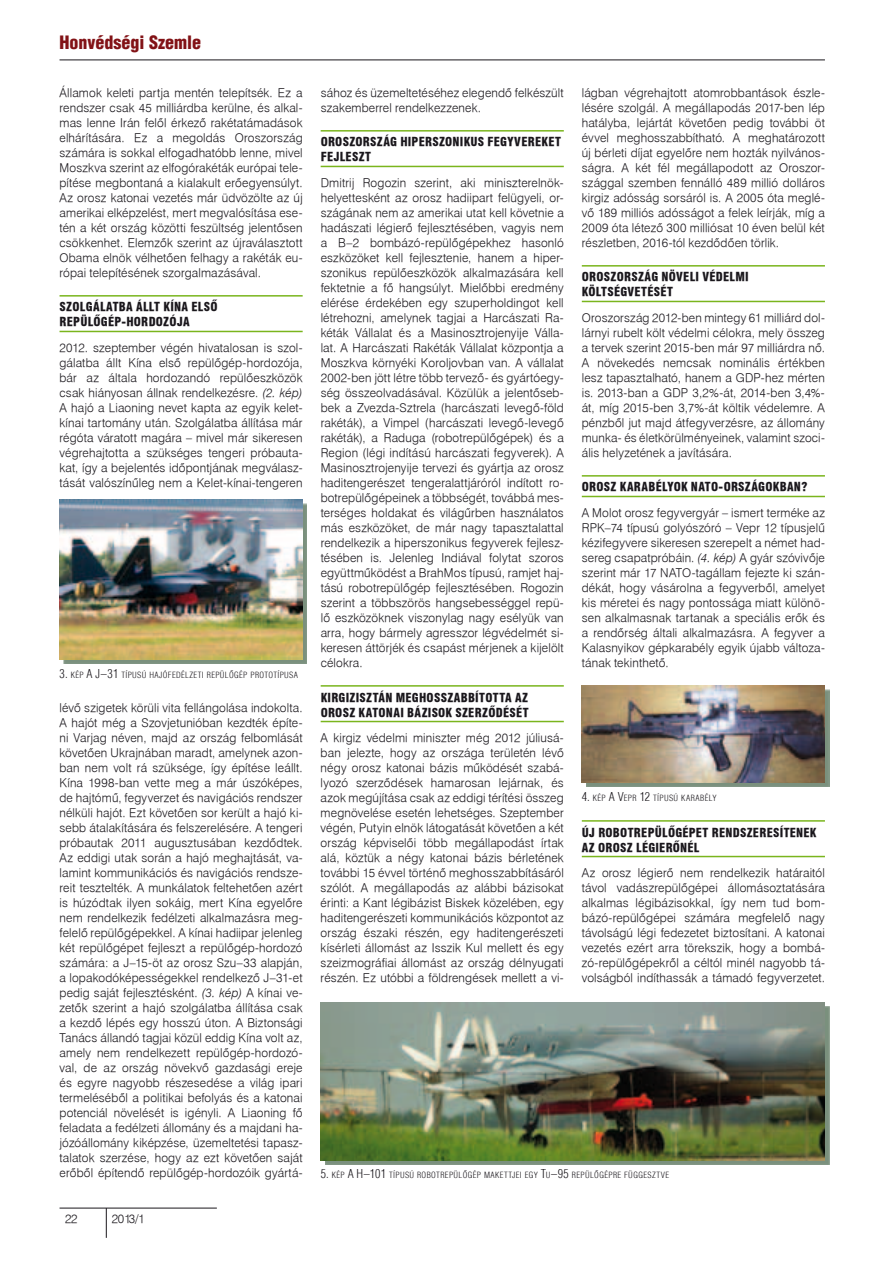
<style>
.page{position:relative;width:893px;height:1263px;background:#fff}
.page>*{position:absolute;margin:0;border:0;box-sizing:border-box;transform-origin:0 0}
.t1{font:900 18px "H Switzerland Cond";color:#821216}
.t2{font:12px/15px "Swiss 721 Lt PFL";letter-spacing:.015em;color:#1a171c;text-align:justify}
.t3{font:12px/15px "Swiss 721 Blk Cn PFL";letter-spacing:.02em;color:#1a171c}
.t4{font:300 8.4px "H Switzerland Cond";letter-spacing:.04em;color:#1a171c}
.s1{font-style:italic}
.s2{font-size:12px}
</style>
<div class="page">
<hr style="left:60px;top:60px;width:765px;height:1px;background:#1a171c">
<hr style="left:60px;top:1208px;width:157px;height:1px;background:#1a171c">
<hr style="left:106px;top:1208px;width:1px;height:30px;background:#1a171c">
<hr style="left:60px;top:295px;width:243px;height:2px;background:#7ab51d">
<hr style="left:60px;top:331px;width:243px;height:1px;background:#7ab51d">
<hr style="left:321px;top:130px;width:243px;height:2px;background:#7ab51d">
<hr style="left:321px;top:166px;width:243px;height:1px;background:#7ab51d">
<hr style="left:321px;top:685px;width:243px;height:2px;background:#7ab51d">
<hr style="left:321px;top:721px;width:243px;height:1px;background:#7ab51d">
<hr style="left:582px;top:265px;width:243px;height:2px;background:#7ab51d">
<hr style="left:582px;top:301px;width:243px;height:1px;background:#7ab51d">
<hr style="left:582px;top:475px;width:243px;height:2px;background:#7ab51d">
<hr style="left:582px;top:496px;width:243px;height:1px;background:#7ab51d">
<hr style="left:582px;top:820px;width:243px;height:2px;background:#7ab51d">
<hr style="left:582px;top:856px;width:243px;height:1px;background:#7ab51d">
<div style="left:64px;top:504px;width:243px;height:160px;background:#7a907d"></div>
<img style="left:60px;top:500px;width:243px;height:160px">
<div style="left:586px;top:690px;width:243px;height:97px;background:#7a907d"></div>
<img style="left:582px;top:685px;width:243px;height:98px">
<div style="left:325px;top:1006px;width:504px;height:158px;background:#6c846f;opacity:.9"></div>
<img style="left:321px;top:1002px;width:504px;height:158px">
<h1 class="t1" style="left:60px;top:31px;width:143px">Honvédségi Szemle</h1>
<p class="t2" style="left:60px;top:85px;width:245px">Államok keleti partja mentén telepítsék. Ez a rendszer csak 45 milliárdba kerülne, és alkal&shy;mas lenne Irán felől érkező rakétatámadások elhárítására. Ez a megoldás Oroszország számára is sokkal elfogadhatóbb lenne, mivel Moszkva szerint az elfogórakéták európai tele&shy;pítése megbontaná a kialakult erőegyensúlyt.<br>Az orosz katonai vezetés már üdvözölte az új amerikai elképzelést, mert megvalósítása ese&shy;tén a két ország közötti feszültség jelentősen csökkenhet. Elemzők szerint az újraválasztott Obama elnök vélhetően felhagy a rakéták eu&shy;rópai telepítésének szorgalmazásával.</p>
<p class="t3" style="left:60px;top:300px;width:160px">SZOLGÁLATBA ÁLLT KÍNA ELSŐ<br>REPÜLŐGÉP-HORDOZÓJA</p>
<p class="t2" style="left:60px;top:340px;width:245px">2012. szeptember végén hivatalosan is szol&shy;gálatba állt Kína első repülőgép-hordozója, bár az általa hordozandó repülőeszközök csak hiányosan állnak rendelkezésre. <span class="s1">(2. kép)<br></span>A hajó a Liaoning nevet kapta az egyik kelet&shy;kínai tartomány után. Szolgálatba állítása már régóta váratott magára – mivel már sikeresen végrehajtotta a szükséges tengeri próbauta&shy;kat, így a bejelentés időpontjának megválasz&shy;tását valószínűleg nem a Kelet-kínai-tengeren</p>
<p class="t4" style="left:60px;top:670px;width:240px"><span class="s2">3.</span> KÉP <span class="s2">A J–31</span> TÍPUSÚ HAJÓFEDÉLZETI REPÜLŐGÉP PROTOTÍPUSA</p>
<p class="t2" style="left:60px;top:700px;width:245px">lévő szigetek körüli vita fellángolása indokolta.<br>A hajót még a Szovjetunióban kezdték építe&shy;ni Varjag néven, majd az ország felbomlását követően Ukrajnában maradt, amelynek azon&shy;ban nem volt rá szüksége, így építése leállt.<br>Kína 1998-ban vette meg a már úszóképes, de hajtómű, fegyverzet és navigációs rendszer nélküli hajót. Ezt követően sor került a hajó ki&shy;sebb átalakítására és felszerelésére. A tengeri próbautak 2011 augusztusában kezdődtek.<br>Az eddigi utak során a hajó meghajtását, va&shy;lamint kommunikációs és navigációs rendsze&shy;reit tesztelték. A munkálatok feltehetően azért is húzódtak ilyen sokáig, mert Kína egyelőre nem rendelkezik fedélzeti alkalmazásra meg&shy;felelő repülőgépekkel. A kínai hadiipar jelenleg két repülőgépet fejleszt a repülőgép-hordozó számára: a J–15-öt az orosz Szu–33 alapján, a lopakodóképességekkel rendelkező J–31-et pedig saját fejlesztésként. <span class="s1">(3. kép)</span> A kínai ve&shy;zetők szerint a hajó szolgálatba állítása csak a kezdő lépés egy hosszú úton. A Biztonsági Tanács állandó tagjai közül eddig Kína volt az, amely nem rendelkezett repülőgép-hordozó&shy;val, de az ország növekvő gazdasági ereje és egyre nagyobb részesedése a világ ipari termeléséből a politikai befolyás és a katonai potenciál növelését is igényli. A Liaoning fő feladata a fedélzeti állomány és a majdani ha&shy;józóállomány kiképzése, üzemeltetési tapasz&shy;talatok szerzése, hogy az ezt követően saját erőből építendő repülőgép-hordozóik gyártá-</p>
<p class="t2" style="left:65px;top:1211px;width:14px">22</p>
<p class="t2" style="left:112px;top:1211px;width:35px">2013/1</p>
<p class="t2" style="left:321px;top:85px;width:245px">sához és üzemeltetéséhez elegendő felkészült szakemberrel rendelkezzenek.</p>
<p class="t3" style="left:321px;top:135px;width:242px">OROSZORSZÁG HIPERSZONIKUS FEGYVEREKET<br>FEJLESZT</p>
<p class="t2" style="left:321px;top:175px;width:245px">Dmitrij Rogozin szerint, aki miniszterelnök&shy;helyettesként az orosz hadiipart felügyeli, or&shy;szágának nem az amerikai utat kell követnie a hadászati légierő fejlesztésében, vagyis nem a B–2 bombázó-repülőgépekhez hasonló eszközöket kell fejlesztenie, hanem a hiper&shy;szonikus repülőeszközök alkalmazására kell fektetnie a fő hangsúlyt. Mielőbbi eredmény elérése érdekében egy szuperholdingot kell létrehozni, amelynek tagjai a Harcászati Ra&shy;kéták Vállalat és a Masinosztrojenyije Válla&shy;lat. A Harcászati Rakéták Vállalat központja a Moszkva környéki Koroljovban van. A vállalat 2002-ben jött létre több tervező- és gyártóegy&shy;ség összeolvadásával. Közülük a jelentőseb&shy;bek a Zvezda-Sztrela (harcászati levegő-föld rakéták), a Vimpel (harcászati levegő-levegő rakéták), a Raduga (robotrepülőgépek) és a Region (légi indítású harcászati fegyverek). A Masinosztrojenyije tervezi és gyártja az orosz haditengerészet tengeralattjáróról indított ro&shy;botrepülőgépeinek a többségét, továbbá mes&shy;terséges holdakat és világűrben használatos más eszközöket, de már nagy tapasztalattal rendelkezik a hiperszonikus fegyverek fejlesz&shy;tésében is. Jelenleg Indiával folytat szoros együttműködést a BrahMos típusú, ramjet haj&shy;tású robotrepülőgép fejlesztésében. Rogozin szerint a többszörös hangsebességgel repü&shy;lő eszközöknek viszonylag nagy esélyük van arra, hogy bármely agresszor légvédelmét si&shy;keresen áttörjék és csapást mérjenek a kijelölt célokra.</p>
<p class="t3" style="left:321px;top:690px;width:209px">KIRGIZISZTÁN MEGHOSSZABBÍTOTTA AZ<br>OROSZ KATONAI BÁZISOK SZERZŐDÉSÉT</p>
<p class="t2" style="left:321px;top:730px;width:245px">A kirgiz védelmi miniszter még 2012 júliusá&shy;ban jelezte, hogy az országa területén lévő négy orosz katonai bázis működését szabá&shy;lyozó szerződések hamarosan lejárnak, és azok megújítása csak az eddigi térítési összeg megnövelése esetén lehetséges. Szeptember végén, Putyin elnök látogatását követően a két ország képviselői több megállapodást írtak alá, köztük a négy katonai bázis bérletének további 15 évvel történő meghosszabbításáról szólót. A megállapodás az alábbi bázisokat érinti: a Kant légibázist Biskek közelében, egy haditengerészeti kommunikációs központot az ország északi részén, egy haditengerészeti kísérleti állomást az Isszik Kul mellett és egy szeizmográfiai állomást az ország délnyugati részén. Ez utóbbi a földrengések mellett a vi-</p>
<p class="t2" style="left:582px;top:85px;width:245px">lágban végrehajtott atomrobbantások észle&shy;lésére szolgál. A megállapodás 2017-ben lép hatályba, lejártát követően pedig további öt évvel meghosszabbítható. A meghatározott új bérleti díjat egyelőre nem hozták nyilvános&shy;ságra. A két fél megállapodott az Oroszor&shy;szággal szemben fennálló 489 millió dolláros kirgiz adósság sorsáról is. A 2005 óta meglé&shy;vő 189 milliós adósságot a felek leírják, míg a 2009 óta létező 300 milliósat 10 éven belül két részletben, 2016-tól kezdődően törlik.</p>
<p class="t3" style="left:582px;top:270px;width:168px">OROSZORSZÁG NÖVELI VÉDELMI<br>KÖLTSÉGVETÉSÉT</p>
<p class="t2" style="left:582px;top:310px;width:245px">Oroszország 2012-ben mintegy 61 milliárd dol&shy;lárnyi rubelt költ védelmi célokra, mely összeg a tervek szerint 2015-ben már 97 milliárdra nő.<br>A növekedés nemcsak nominális értékben lesz tapasztalható, hanem a GDP-hez mérten is. 2013-ban a GDP 3,2%-át, 2014-ben 3,4%- át, míg 2015-ben 3,7%-át költik védelemre. A pénzből jut majd átfegyverzésre, az állomány munka- és életkörülményeinek, valamint szoci&shy;ális helyzetének a javítására.</p>
<p class="t3" style="left:582px;top:480px;width:227px">OROSZ KARABÉLYOK NATO-ORSZÁGOKBAN?</p>
<p class="t2" style="left:582px;top:505px;width:245px">A Molot orosz fegyvergyár – ismert terméke az RPK–74 típusú golyószóró – Vepr 12 típusjelű kézifegyvere sikeresen szerepelt a német had&shy;sereg csapatpróbáin. <span class="s1">(4. kép)</span> A gyár szóvivője szerint már 17 NATO-tagállam fejezte ki szán&shy;dékát, hogy vásárolna a fegyverből, amelyet kis méretei és nagy pontossága miatt különö&shy;sen alkalmasnak tartanak a speciális erők és a rendőrség általi alkalmazásra. A fegyver a Kalasnyikov gépkarabély egyik újabb változa&shy;tának tekinthető.</p>
<p class="t4" style="left:582px;top:793px;width:136px"><span class="s2">4.</span> KÉP <span class="s2">A V</span>EPR <span class="s2">12</span> TÍPUSÚ KARABÉLY</p>
<p class="t3" style="left:582px;top:825px;width:236px">ÚJ ROBOTREPÜLŐGÉPET RENDSZERESÍTENEK<br>AZ OROSZ LÉGIERŐNÉL</p>
<p class="t2" style="left:582px;top:865px;width:245px">Az orosz légierő nem rendelkezik határaitól távol vadászrepülőgépei állomásoztatására alkalmas légibázisokkal, így nem tud bom&shy;bázó-repülőgépei számára megfelelő nagy távolságú légi fedezetet biztosítani. A katonai vezetés ezért arra törekszik, hogy a bombá&shy;zó-repülőgépekről a céltól minél nagyobb tá&shy;volságból indíthassák a támadó fegyverzetet.</p>
<p class="t4" style="left:321px;top:1170px;width:350px"><span class="s2">5.</span> KÉP <span class="s2">A H–101</span> TÍPUSÚ ROBOTREPÜLŐGÉP MAKETTJEI EGY <span class="s2">T</span>U<span class="s2">–95</span> REPÜLŐGÉPRE FÜGGESZTVE</p>
</div>
